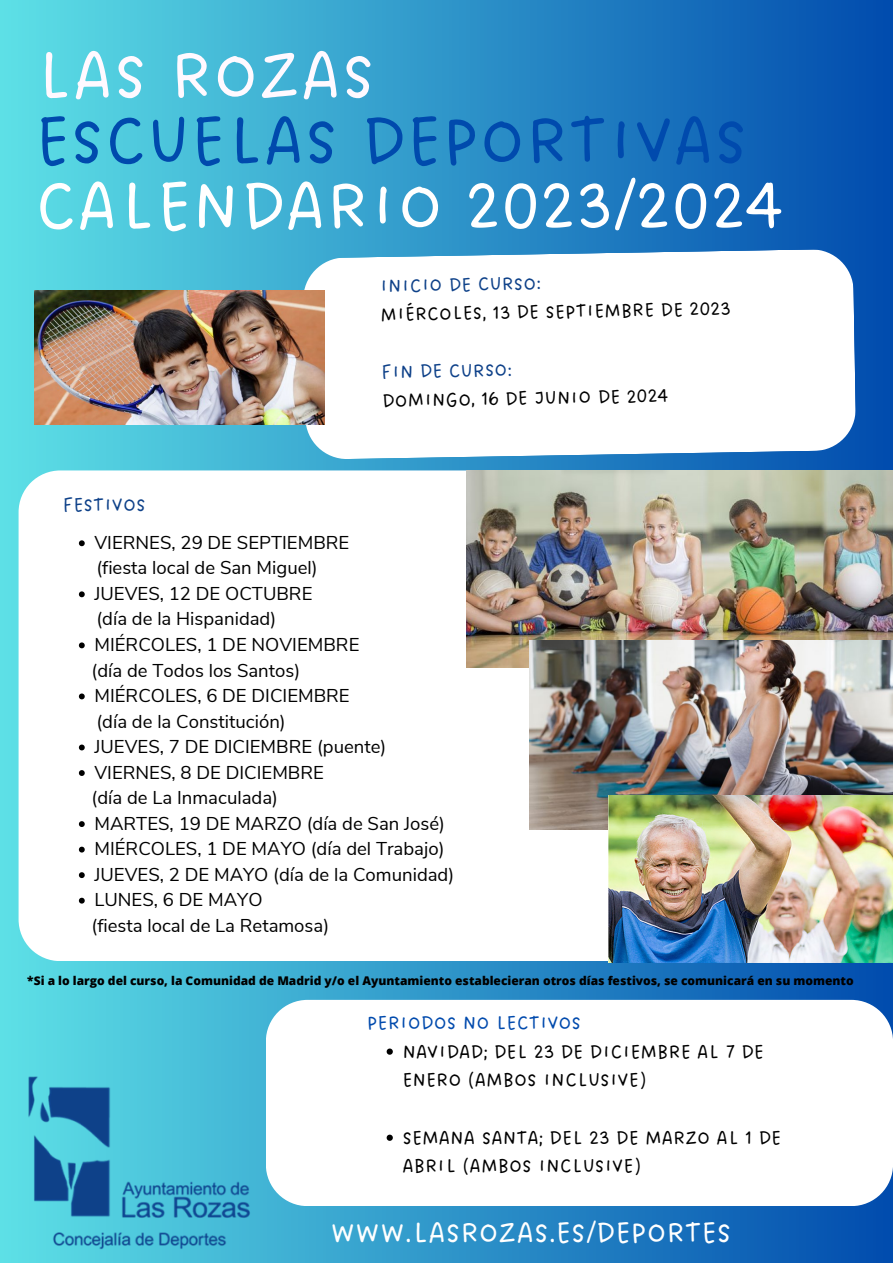
<style>
.page{position:relative;width:893px;height:1263px;background:#fff}
.page>*{position:absolute;margin:0;border:0;box-sizing:border-box;transform-origin:0 0}
.t1{font:73.5px "DO Sans Regular";color:#fff}
.t2{font:73.5px "DO Sans Regular";color:#004aad}
.t3{font:73.5px "DO Sans Regular";color:#fff9ff}
.t4{font:31.5px "DO Sans Regular";color:#fff}
.t5{font:20.85px/28.7px "DO Sans Regular";color:#000}
.t6{font:20.85px "DO Sans Regular";color:#004aad}
.t7{font:20.85px "DO Sans Regular";color:#0e4189}
.t8{font:20.7px "DO Sans Regular";color:#000}
.t9{font:20.7px "DO Sans Regular";color:#0e4189}
.t10{font:18.52px "Nunito Sans";color:#000}
.t11{font:800 12px "Open Sans";color:#000}
</style>
<div class="page">
<div style="left:0;top:0;width:893px;height:1263px;background:linear-gradient(to right,#5ee0e5,#014bae)"></div>
<svg style="left:303px;top:249px;width:553px;height:210px"></svg>
<div style="left:266px;top:1000px;width:627px;height:206px;background:#fff;border-radius:42px"></div>
<svg style="left:387px;top:1048px;width:6px;height:7px"></svg>
<svg style="left:387px;top:1134px;width:6px;height:7px"></svg>
<svg style="left:19px;top:470px;width:589px;height:491px"></svg>
<svg style="left:79px;top:540px;width:6px;height:6px"></svg>
<svg style="left:79px;top:591px;width:6px;height:6px"></svg>
<svg style="left:79px;top:642px;width:6px;height:6px"></svg>
<svg style="left:79px;top:693px;width:6px;height:6px"></svg>
<svg style="left:79px;top:744px;width:6px;height:6px"></svg>
<svg style="left:79px;top:770px;width:6px;height:6px"></svg>
<svg style="left:79px;top:821px;width:6px;height:6px"></svg>
<svg style="left:79px;top:847px;width:6px;height:5px"></svg>
<svg style="left:79px;top:872px;width:6px;height:6px"></svg>
<svg style="left:79px;top:898px;width:6px;height:5px"></svg>
<img style="left:23px;top:1073px;width:231px;height:181px">
<img style="left:466px;top:470px;width:427px;height:197px">
<img style="left:35px;top:291px;width:289px;height:134px">
<img style="left:529px;top:640px;width:364px;height:190px">
<img style="left:608px;top:796px;width:285px;height:167px">
<p class="t3" style="left:35px;top:33px;width:342px">LAS ROZAS</p>
<p class="t2" style="left:35px;top:98px;width:715px">ESCUELAS DEPORTIVAS</p>
<p class="t1" style="left:35px;top:163px;width:752px">CALENDARIO 2023/2024</p>
<p class="t9" style="left:380px;top:274px;width:163px;rotate:-1deg">INICIO DE CURSO:</p>
<p class="t8" style="left:380px;top:302px;width:352px;rotate:-1deg">MIÉRCOLES, 13 DE SEPTIEMBRE DE 2023</p>
<p class="t7" style="left:63px;top:493px;width:84px">FESTIVOS</p>
<p class="t9" style="left:381px;top:360px;width:133px;rotate:-1deg">FIN DE CURSO:</p>
<p class="t8" style="left:382px;top:389px;width:288px;rotate:-1deg">DOMINGO, 16 DE JUNIO DE 2024</p>
<p class="t10" style="left:94px;top:530px;width:256px">VIERNES, 29 DE SEPTIEMBRE</p>
<p class="t10" style="left:94px;top:581px;width:219px">JUEVES, 12 DE OCTUBRE</p>
<p class="t10" style="left:94px;top:632px;width:266px">MIÉRCOLES, 1 DE NOVIEMBRE</p>
<p class="t10" style="left:94px;top:683px;width:257px">MIÉRCOLES, 6 DE DICIEMBRE</p>
<p class="t10" style="left:94px;top:734px;width:293px">JUEVES, 7 DE DICIEMBRE (puente)</p>
<p class="t10" style="left:94px;top:760px;width:231px">VIERNES, 8 DE DICIEMBRE</p>
<p class="t10" style="left:94px;top:811px;width:352px">MARTES, 19 DE MARZO (día de San José)</p>
<p class="t10" style="left:94px;top:836px;width:351px">MIÉRCOLES, 1 DE MAYO (día del Trabajo)</p>
<p class="t10" style="left:94px;top:862px;width:361px">JUEVES, 2 DE MAYO (día de la Comunidad)</p>
<p class="t10" style="left:94px;top:887px;width:169px">LUNES, 6 DE MAYO</p>
<p class="t10" style="left:96px;top:556px;width:223px">(fiesta local de San Miguel)</p>
<p class="t10" style="left:96px;top:607px;width:181px">(día de la Hispanidad)</p>
<p class="t10" style="left:92px;top:658px;width:210px">(día de Todos los Santos)</p>
<p class="t10" style="left:96px;top:709px;width:191px">(día de la Constitución)</p>
<p class="t10" style="left:92px;top:785px;width:188px">(día de La Inmaculada)</p>
<p class="t10" style="left:92px;top:913px;width:239px">(fiesta local de La Retamosa)</p>
<p class="t11" style="left:27px;top:972px;width:828px">*Si a lo largo del curso, la Comunidad de Madrid y/o el Ayuntamiento establecieran otros días festivos, se comunicará en su momento</p>
<p class="t6" style="left:367px;top:1010px;width:216px">PERIODOS NO LECTIVOS</p>
<p class="t5" style="left:402px;top:1038px;width:363px">NAVIDAD; DEL 23 DE DICIEMBRE AL 7 DE<br>ENERO (AMBOS INCLUSIVE)</p>
<p class="t5" style="left:402px;top:1124px;width:380px">SEMANA SANTA; DEL 23 DE MARZO AL 1 DE<br>ABRIL (AMBOS INCLUSIVE)</p>
<p class="t4" style="left:330px;top:1214px;width:402px">WWW.LASROZAS.ES/DEPORTES</p>
</div>
